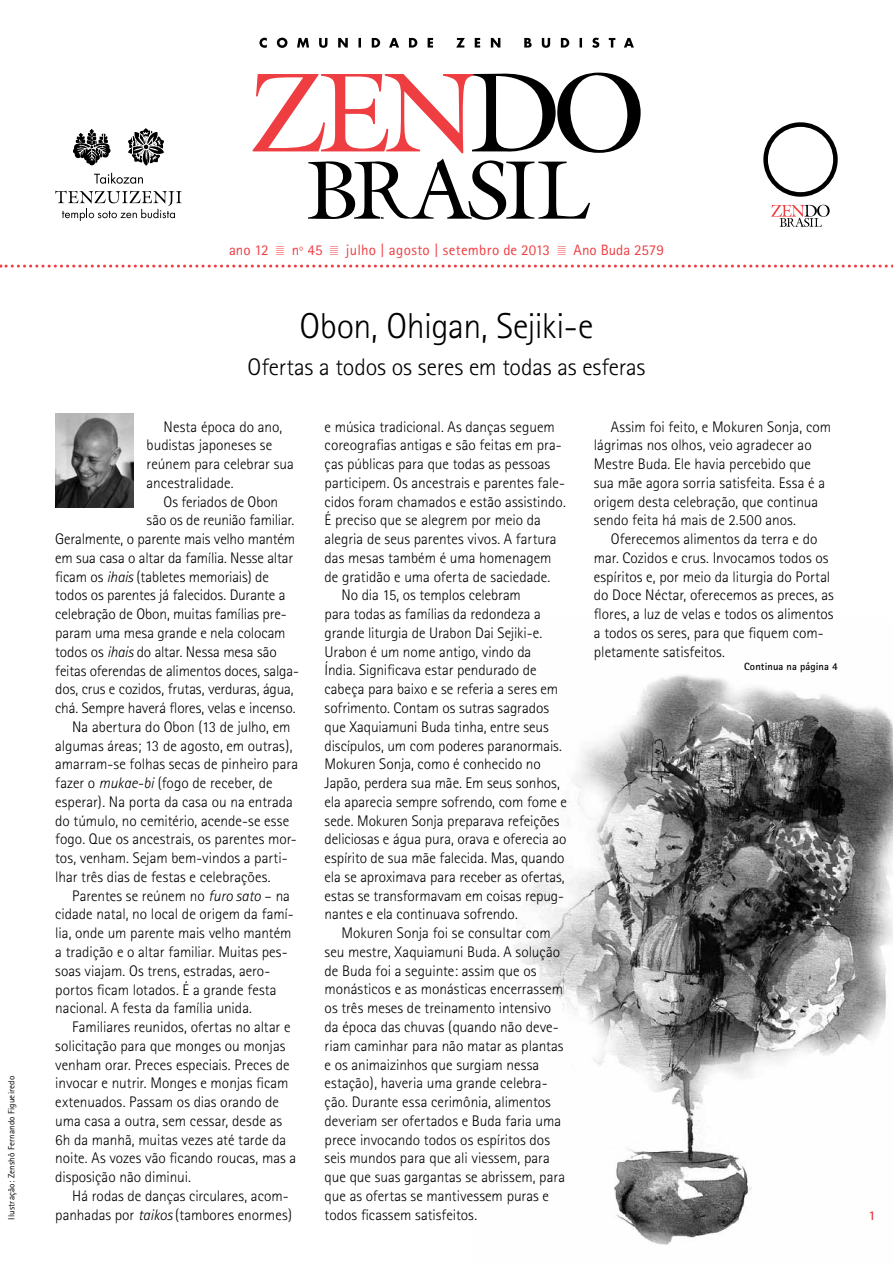
<style>
.page{position:relative;width:893px;height:1276px;background:#fff}
.page>*{position:absolute;margin:0;border:0;box-sizing:border-box;transform-origin:0 0}
.t1{font:300 36px "Rotis Sans Serif";letter-spacing:-.015em;color:#000}
.t2{font:300 24px "Rotis Sans Serif";letter-spacing:-.005em;color:#000}
.t3{font:300 15.3px/18.8px "Rotis Sans Serif";letter-spacing:-.005em;color:#000}
.t4{font:15px "Rotis Sans Serif";letter-spacing:.01em;color:#ef3e42}
.t5{font:700 13.5px "Rotis Sans Serif";color:#ef3e42}
.t6{font:700 10.5px "Rotis Sans Serif";letter-spacing:.01em;color:#000}
.t7{font:9px "Rotis Sans Serif";letter-spacing:.02em;color:#000}
.s1{font-family:"Cairo";font-size:12px}
.s2{font-style:italic}
</style>
<div class="page">
<img style="left:514px;top:675px;width:379px;height:570px">
<svg style="left:771px;top:205px;width:59px;height:22px"></svg>
<svg style="left:763px;top:122px;width:75px;height:75px"></svg>
<svg style="left:73px;top:129px;width:38px;height:36px"></svg>
<svg style="left:128px;top:128px;width:36px;height:38px"></svg>
<svg style="left:94px;top:173px;width:49px;height:11px"></svg>
<svg style="left:55px;top:191px;width:127px;height:30px"></svg>
<svg style="left:252px;top:73px;width:389px;height:147px"></svg>
<svg style="left:259px;top:38px;width:375px;height:10px"></svg>
<svg style="left:0;top:264px;width:893px;height:3px"></svg>
<img style="left:55px;top:414px;width:79px;height:93px">
<p class="t7" style="left:6px;top:1219px;width:145px;rotate:-90deg">Ilustração: Zenshô Fernando Figueiredo</p>
<p class="t4" style="left:229px;top:241px;width:436px">ano 12 <span class="s1">.</span> nº 45 <span class="s1">.</span> julho | agosto | setembro de 2013 <span class="s1">.</span> Ano Buda 2579</p>
<h1 class="t1" style="left:300px;top:305px;width:295px">Obon, Ohigan, Sejiki-e</h1>
<h2 class="t2" style="left:248px;top:353px;width:399px">Ofertas a todos os seres em todas as esferas</h2>
<p class="t3" style="left:147px;top:417px;width:149px;text-indent:17px">Nesta época do ano, budistas japoneses se reúnem para celebrar sua ancestralidade.</p>
<p class="t3" style="left:164px;top:492px;width:116px">Os feriados de Obon</p>
<p class="t3" style="left:147px;top:511px;width:149px">são os de reunião familiar.</p>
<p class="t3" style="left:55px;top:529px;width:241px">Geralmente, o parente mais velho mantém</p>
<p class="t3" style="left:55px;top:548px;width:239px">em sua casa o altar da família. Nesse altar</p>
<p class="t3" style="left:55px;top:567px;width:215px">ficam os <span class="s2">ihais</span> (tabletes memoriais) de</p>
<p class="t3" style="left:55px;top:586px;width:232px">todos os parentes já falecidos. Durante a</p>
<p class="t3" style="left:55px;top:605px;width:233px">celebração de Obon, muitas famílias pre-</p>
<p class="t3" style="left:55px;top:623px;width:232px">param uma mesa grande e nela colocam</p>
<p class="t3" style="left:55px;top:642px;width:223px">todos os <span class="s2">ihais</span> do altar. Nessa mesa são</p>
<p class="t3" style="left:55px;top:661px;width:245px">feitas oferendas de alimentos doces, salga-</p>
<p class="t3" style="left:55px;top:680px;width:240px">dos, crus e cozidos, frutas, verduras, água,</p>
<p class="t3" style="left:55px;top:698px;width:242px">chá. Sempre haverá flores, velas e incenso.</p>
<p class="t3" style="left:72px;top:717px;width:220px">Na abertura do Obon (13 de julho, em</p>
<p class="t3" style="left:55px;top:736px;width:239px">algumas áreas; 13 de agosto, em outras),</p>
<p class="t3" style="left:55px;top:755px;width:244px">amarram-se folhas secas de pinheiro para</p>
<p class="t3" style="left:55px;top:773px;width:219px">fazer o <span class="s2">mukae-bi</span> (fogo de receber, de</p>
<p class="t3" style="left:55px;top:792px;width:239px">esperar). Na porta da casa ou na entrada</p>
<p class="t3" style="left:55px;top:811px;width:235px">do túmulo, no cemitério, acende-se esse</p>
<p class="t3" style="left:55px;top:830px;width:243px">fogo. Que os ancestrais, os parentes mor-</p>
<p class="t3" style="left:55px;top:848px;width:234px">tos, venham. Sejam bem-vindos a parti-</p>
<p class="t3" style="left:55px;top:867px;width:217px">lhar três dias de festas e celebrações.</p>
<p class="t3" style="left:72px;top:886px;width:219px">Parentes se reúnem no <span class="s2">furo sato</span> – na</p>
<p class="t3" style="left:55px;top:905px;width:240px">cidade natal, no local de origem da famí-</p>
<p class="t3" style="left:55px;top:923px;width:238px">lia, onde um parente mais velho mantém</p>
<p class="t3" style="left:55px;top:942px;width:234px">a tradição e o altar familiar. Muitas pes-</p>
<p class="t3" style="left:55px;top:961px;width:217px">soas viajam. Os trens, estradas, aero-</p>
<p class="t3" style="left:55px;top:980px;width:223px">portos ficam lotados. É a grande festa</p>
<p class="t3" style="left:55px;top:998px;width:198px">nacional. A festa da família unida.</p>
<p class="t3" style="left:72px;top:1017px;width:220px">Familiares reunidos, ofertas no altar e</p>
<p class="t3" style="left:55px;top:1036px;width:232px">solicitação para que monges ou monjas</p>
<p class="t3" style="left:55px;top:1055px;width:236px">venham orar. Preces especiais. Preces de</p>
<p class="t3" style="left:55px;top:1073px;width:235px">invocar e nutrir. Monges e monjas ficam</p>
<p class="t3" style="left:55px;top:1092px;width:225px">extenuados. Passam os dias orando de</p>
<p class="t3" style="left:55px;top:1111px;width:228px">uma casa a outra, sem cessar, desde as</p>
<p class="t3" style="left:55px;top:1130px;width:233px">6h da manhã, muitas vezes até tarde da</p>
<p class="t3" style="left:55px;top:1148px;width:242px">noite. As vozes vão ficando roucas, mas a</p>
<p class="t3" style="left:55px;top:1167px;width:137px">disposição não diminui.</p>
<p class="t3" style="left:72px;top:1186px;width:218px">Há rodas de danças circulares, acom-</p>
<p class="t3" style="left:55px;top:1205px;width:238px">panhadas por <span class="s2">taikos</span> (tambores enormes)</p>
<p class="t3" style="left:325px;top:417px;width:232px">e música tradicional. As danças seguem</p>
<p class="t3" style="left:325px;top:436px;width:239px">coreografias antigas e são feitas em pra-</p>
<p class="t3" style="left:325px;top:454px;width:227px">ças públicas para que todas as pessoas</p>
<p class="t3" style="left:325px;top:473px;width:242px">participem. Os ancestrais e parentes fale-</p>
<p class="t3" style="left:325px;top:492px;width:243px">cidos foram chamados e estão assistindo.</p>
<p class="t3" style="left:325px;top:511px;width:218px">É preciso que se alegrem por meio da</p>
<p class="t3" style="left:325px;top:529px;width:234px">alegria de seus parentes vivos. A fartura</p>
<p class="t3" style="left:325px;top:548px;width:228px">das mesas também é uma homenagem</p>
<p class="t3" style="left:325px;top:567px;width:227px">de gratidão e uma oferta de saciedade.</p>
<p class="t3" style="left:342px;top:586px;width:181px">No dia 15, os templos celebram</p>
<p class="t3" style="left:325px;top:604px;width:218px">para todas as famílias da redondeza a</p>
<p class="t3" style="left:325px;top:623px;width:219px">grande liturgia de Urabon Dai Sejiki-e.</p>
<p class="t3" style="left:325px;top:642px;width:208px">Urabon é um nome antigo, vindo da</p>
<p class="t3" style="left:325px;top:661px;width:213px">Índia. Significava estar pendurado de</p>
<p class="t3" style="left:325px;top:680px;width:235px">cabeça para baixo e se referia a seres em</p>
<p class="t3" style="left:325px;top:698px;width:226px">sofrimento. Contam os sutras sagrados</p>
<p class="t3" style="left:325px;top:717px;width:226px">que Xaquiamuni Buda tinha, entre seus</p>
<p class="t3" style="left:325px;top:736px;width:239px">discípulos, um com poderes paranormais.</p>
<p class="t3" style="left:325px;top:755px;width:218px">Mokuren Sonja, como é conhecido no</p>
<p class="t3" style="left:325px;top:773px;width:237px">Japão, perdera sua mãe. Em seus sonhos,</p>
<p class="t3" style="left:325px;top:792px;width:244px">ela aparecia sempre sofrendo, com fome e</p>
<p class="t3" style="left:325px;top:811px;width:236px">sede. Mokuren Sonja preparava refeições</p>
<p class="t3" style="left:325px;top:830px;width:243px">deliciosas e água pura, orava e oferecia ao</p>
<p class="t3" style="left:325px;top:848px;width:242px">espírito de sua mãe falecida. Mas, quando</p>
<p class="t3" style="left:325px;top:867px;width:242px">ela se aproximava para receber as ofertas,</p>
<p class="t3" style="left:325px;top:886px;width:241px">estas se transformavam em coisas repug-</p>
<p class="t3" style="left:325px;top:905px;width:195px">nantes e ela continuava sofrendo.</p>
<p class="t3" style="left:342px;top:923px;width:211px">Mokuren Sonja foi se consultar com</p>
<p class="t3" style="left:325px;top:942px;width:237px">seu mestre, Xaquiamuni Buda. A solução</p>
<p class="t3" style="left:325px;top:961px;width:213px">de Buda foi a seguinte: assim que os</p>
<p class="t3" style="left:325px;top:980px;width:240px">monásticos e as monásticas encerrassem</p>
<p class="t3" style="left:325px;top:998px;width:228px">os três meses de treinamento intensivo</p>
<p class="t3" style="left:325px;top:1017px;width:236px">da época das chuvas (quando não deve-</p>
<p class="t3" style="left:325px;top:1036px;width:240px">riam caminhar para não matar as plantas</p>
<p class="t3" style="left:325px;top:1055px;width:216px">e os animaizinhos que surgiam nessa</p>
<p class="t3" style="left:325px;top:1073px;width:225px">estação), haveria uma grande celebra-</p>
<p class="t3" style="left:325px;top:1092px;width:228px">ção. Durante essa cerimônia, alimentos</p>
<p class="t3" style="left:325px;top:1111px;width:238px">deveriam ser ofertados e Buda faria uma</p>
<p class="t3" style="left:325px;top:1130px;width:227px">prece invocando todos os espíritos dos</p>
<p class="t3" style="left:325px;top:1148px;width:227px">seis mundos para que ali viessem, para</p>
<p class="t3" style="left:325px;top:1167px;width:242px">que que suas gargantas se abrissem, para</p>
<p class="t3" style="left:325px;top:1186px;width:226px">que as ofertas se mantivessem puras e</p>
<p class="t3" style="left:325px;top:1205px;width:154px">todos ficassem satisfeitos.</p>
<p class="t3" style="left:594px;top:417px;width:239px;text-indent:17px">Assim foi feito, e Mokuren Sonja, com lágrimas nos olhos, veio agradecer ao Mestre Buda. Ele havia percebido que sua mãe agora sorria satisfeita. Essa é a origem desta celebração, que continua sendo feita há mais de 2.500 anos.</p>
<p class="t3" style="left:594px;top:529px;width:241px;text-indent:17px">Oferecemos alimentos da terra e do mar. Cozidos e crus. Invocamos todos os espíritos e, por meio da liturgia do Portal do Doce Néctar, oferecemos as preces, as flores, a luz de velas e todos os alimentos a todos os seres, para que fiquem com&shy;pletamente satisfeitos.</p>
<p class="t6" style="left:744px;top:660px;width:95px">Continua na página 4</p>
<p class="t5" style="left:868px;top:1206px;width:9px">1</p>
</div>
